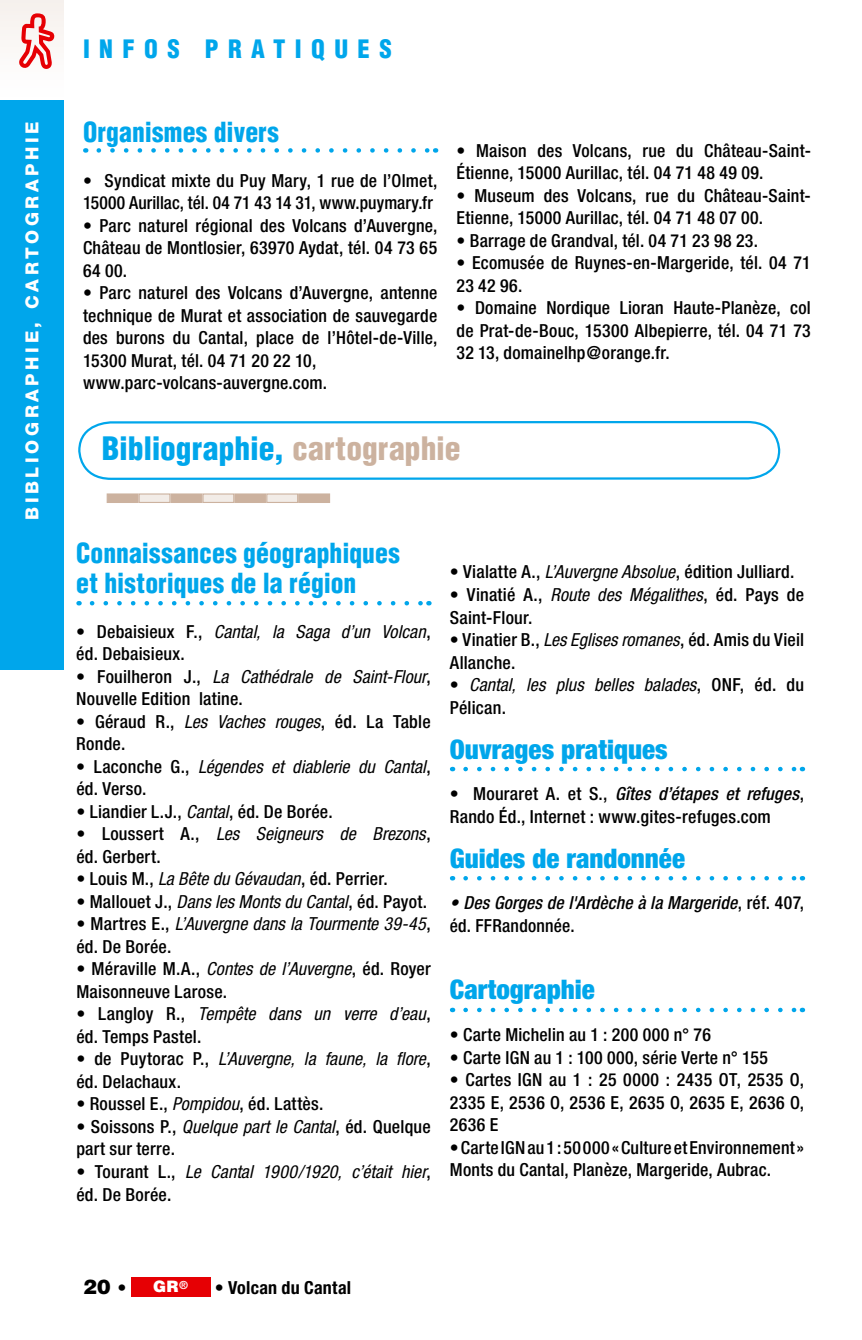
<style>
.page{position:relative;width:862px;height:1340px;background:#fff}
.page>*{position:absolute;margin:0;border:0;box-sizing:border-box;transform-origin:0 0}
.t1{font:900 condensed 31.5px "Helvetica";color:#00a6eb}
.t2{font:900 condensed 27px/29.2px "Helvetica";letter-spacing:.005em;color:#00a6eb;scale:.95 1}
.t3{font:900 condensed 27px "Helvetica Neue";color:#00a6eb}
.t4{font:900 condensed 24.75px "Helvetica";letter-spacing:.38em;color:#00a6eb}
.t5{font:900 20.25px "Helvetica";color:#000}
.t6{font:500 condensed 18px/22.5px "Helvetica Neue";letter-spacing:.015em;color:#000}
.t7{font:italic condensed 18px/22.5px "Helvetica Neue";letter-spacing:.005em;color:#000}
.t8{font:italic 500 condensed 18px/22.5px "Helvetica Neue";letter-spacing:.01em;color:#000}
.t9{font:800 18px "Helvetica Neue";color:#fff}
.t10{font:700 condensed 18px "Helvetica Neue";letter-spacing:.015em;color:#000}
.t11{font:900 15.75px "Helvetica";color:#fff}
.s1{color:#ccb29f}
.s2{font-weight:400;font-style:italic}
.s3{font-weight:500;font-style:normal}
.s4{font-style:italic}
.s5{font-style:normal}
.s6{font-family:"Helvetica Neue";font-weight:700;font-stretch:condensed;font-size:18px}
</style>
<div class="page">
<svg style="left:99px;top:148px;width:329px;height:5px"></svg>
<svg style="left:92px;top:601px;width:329px;height:4px"></svg>
<svg style="left:465px;top:766px;width:329px;height:5px"></svg>
<svg style="left:465px;top:876px;width:329px;height:4px"></svg>
<svg style="left:465px;top:1007px;width:329px;height:5px"></svg>
<svg style="left:106px;top:493px;width:224px;height:10px;background:#d9c6b8"></svg>
<svg style="left:78px;top:420px;width:703px;height:60px"></svg>
<div style="left:0;top:0;width:64px;height:670px;background:#00a6eb"></div>
<div style="left:0;top:0;width:64px;height:100px;background:#fcfaf9"></div>
<svg style="left:19px;top:13px;width:35px;height:56px"></svg>
<div style="left:131px;top:1277px;width:79px;height:19px;background:#e60004"></div>
<p class="t9" style="left:21px;top:520px;width:398px;rotate:-90deg">bibliographie, cartographie</p>
<h3 class="t4" style="left:83px;top:33px;width:310px">INFOS PRATIQUES</h3>
<h2 class="t2" style="left:83px;top:117px;width:207px">Organismes divers</h2>
<p class="t6" style="left:83px;top:169px;width:355px">• Syndicat mixte du Puy Mary, 1 rue de l’Olmet,<br>15000 Aurillac, tél. 04 71 43 14 31, www.puymary.fr</p>
<p class="t6" style="left:83px;top:214px;width:356px;text-align:justify">• Parc naturel régional des Volcans d’Auvergne, Château de Montlosier, 63970 Aydat, tél. 04 73 65<br>64 00.</p>
<p class="t6" style="left:83px;top:281px;width:356px">• Parc naturel des Volcans d’Auvergne, antenne technique de Murat et association de sauvegarde des burons du Cantal, place de l’Hôtel-de-Ville, 15300 Murat, tél. 04 71 20 22 10, www.parc-volcans-auvergne.com.</p>
<p class="t6" style="left:456px;top:139px;width:356px">• Maison des Volcans, rue du Château-Saint-<br>Étienne, 15000 Aurillac, tél. 04 71 48 49 09.</p>
<p class="t6" style="left:456px;top:184px;width:355px">• Museum des Volcans, rue du Château-Saint-<br>Etienne, 15000 Aurillac, tél. 04 71 48 07 00.</p>
<p class="t6" style="left:456px;top:229px;width:303px">• Barrage de Grandval, tél. 04 71 23 98 23.</p>
<p class="t6" style="left:456px;top:251px;width:355px">• Ecomusée de Ruynes-en-Margeride, tél. 04 71<br>23 42 96.</p>
<p class="t6" style="left:456px;top:296px;width:355px;text-align:justify">• Domaine Nordique Lioran Haute-Planèze, col de Prat-de-Bouc, 15300 Albepierre, tél. 04 71 73<br>32 13, domainelhp@orange.fr.</p>
<h1 class="t1" style="left:102px;top:429px;width:360px">Bibliographie, <span class="s1">cartographie</span></h1>
<h2 class="t2" style="left:76px;top:538px;width:342px">Connaissances géographiques et historiques de la région</h2>
<p class="t6" style="left:76px;top:620px;width:355px">• Debaisieux F., <span class="s2">Cantal, la Saga d’un Volcan</span>, éd. Debaisieux.</p>
<p class="t6" style="left:76px;top:665px;width:355px">• Fouilheron J., <span class="s2">La Cathédrale de Saint-Flour</span>,<br>Nouvelle Edition latine.</p>
<p class="t6" style="left:76px;top:710px;width:356px">• Géraud R., <span class="s2">Les Vaches rouges</span>, éd. La Table<br>Ronde.</p>
<p class="t7" style="left:76px;top:755px;width:355px"><span class="s3">• Laconche G.,</span> Légendes et diablerie du Cantal<span class="s3">, éd. Verso.</span></p>
<p class="t6" style="left:76px;top:800px;width:258px">• Liandier L.J., <span class="s2">Cantal</span>, éd. De Borée.</p>
<p class="t6" style="left:76px;top:822px;width:355px">• Loussert A., <span class="s2">Les Seigneurs de Brezons</span>, éd. Gerbert.</p>
<p class="t6" style="left:76px;top:867px;width:313px">• Louis M., <span class="s2">La Bête du Gévaudan</span>, éd. Perrier.</p>
<p class="t6" style="left:76px;top:890px;width:352px">• Mallouet J., <span class="s2">Dans les Monts du Cantal</span>, éd. Payot.</p>
<p class="t7" style="left:76px;top:912px;width:355px"><span class="s3">• Martres E.,</span> L’Auvergne dans la Tourmente 39-45<span class="s3">, éd. De Borée.</span></p>
<p class="t6" style="left:76px;top:957px;width:356px">• Méraville M.A., <span class="s2">Contes de l’Auvergne</span>, éd. Royer<br>Maisonneuve Larose.</p>
<p class="t6" style="left:76px;top:1002px;width:355px">• Langloy R., <span class="s2">Tempête dans un verre d’eau</span>, éd. Temps Pastel.</p>
<p class="t6" style="left:76px;top:1047px;width:355px">• de Puytorac P., <span class="s2">L’Auvergne, la faune, la flore</span>, éd. Delachaux.</p>
<p class="t6" style="left:76px;top:1092px;width:248px">• Roussel E., <span class="s2">Pompidou</span>, éd. Lattès.</p>
<p class="t6" style="left:76px;top:1115px;width:356px">• Soissons P., <span class="s2">Quelque part le Cantal</span>, éd. Quelque part sur terre.</p>
<p class="t7" style="left:76px;top:1160px;width:355px"><span class="s3">• Tourant L.,</span> Le Cantal 1900/1920, c’était hier<span class="s3">, éd. De Borée.</span></p>
<p class="t6" style="left:449px;top:560px;width:346px">• Vialatte A., <span class="s2">L’Auvergne Absolue</span>, édition Julliard.</p>
<p class="t6" style="left:449px;top:583px;width:355px">• Vinatié A., <span class="s2">Route des Mégalithes</span>, éd. Pays de<br>Saint-Flour.</p>
<p class="t6" style="left:449px;top:628px;width:356px">• Vinatier B., <span class="s2">Les Eglises romanes</span>, éd. Amis du Vieil<br>Allanche.</p>
<p class="t7" style="left:449px;top:673px;width:355px"><span class="s3">•</span> Cantal, les plus belles balades<span class="s3">, ONF, éd. du<br>Pélican.</span></p>
<h2 class="t3" style="left:449px;top:732px;width:219px">Ouvrages pratiques</h2>
<p class="t6" style="left:449px;top:782px;width:355px">• Mouraret A. et S., <span class="s4">Gîtes d’étapes et refuges</span>,<br>Rando éd., Internet : www.gites-refuges.com</p>
<h2 class="t3" style="left:449px;top:841px;width:236px">Guides de randonnée</h2>
<p class="t8" style="left:449px;top:891px;width:355px">• Des Gorges de l'Ardèche à la Margeride<span class="s5">, réf. 407, éd. FFRandonnée.</span></p>
<h2 class="t3" style="left:449px;top:973px;width:146px">Cartographie</h2>
<p class="t6" style="left:449px;top:1023px;width:262px">• Carte Michelin au 1 : 200 000 n° 76</p>
<p class="t6" style="left:449px;top:1045px;width:319px">• Carte IGN au 1 : 100 000, série Verte n° 155</p>
<p class="t6" style="left:449px;top:1068px;width:355px;text-align:justify">• Cartes IGN au 1 : 25 0000 : 2435 OT, 2535 O, 2335 E, 2536 O, 2536 E, 2635 O, 2635 E, 2636 O, 2636 E</p>
<p class="t6" style="left:449px;top:1135px;width:355px">• Carte IGN au 1 : 50 000 « Culture et Environnement»<br>Monts du Cantal, Planèze, Margeride, Aubrac.</p>
<p class="t5" style="left:83px;top:1272px;width:45px">20 <span class="s6">•</span></p>
<p class="t11" style="left:153px;top:1276px;width:37px">GR<sup>®</sup></p>
<p class="t10" style="left:215px;top:1276px;width:138px">• Volcan du Cantal</p>
</div>
